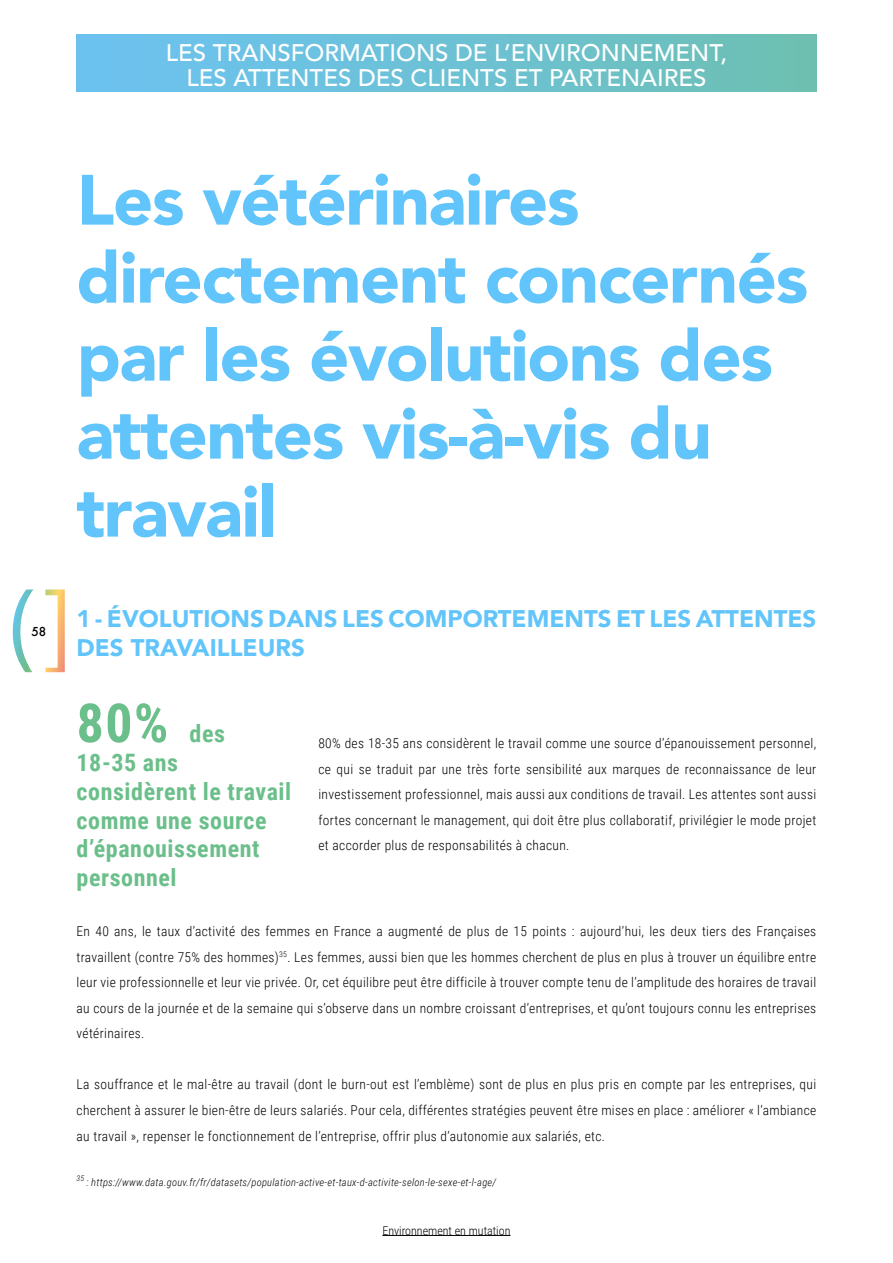
<style>
.page{position:relative;width:893px;height:1263px;background:#fff}
.page>*{position:absolute;margin:0;border:0;box-sizing:border-box;transform-origin:0 0}
.t1{font:900 70.35px/78px "Avenir";letter-spacing:-.02em;color:#61c4fa}
.t2{font:700 54px "Roboto Condensed";color:#6bbf8a}
.t3{font:500 24px/25.5px "Avenir";color:#fff;text-align:center}
.t4{font:700 24px/28.8px "Roboto Condensed";letter-spacing:.025em;color:#6bbf8a}
.t5{font:900 24px/28.8px "Avenir";color:#61c4fa}
.t6{font:300 13.5px/25.5px "Roboto Condensed";letter-spacing:.025em;color:#000;text-align:justify}
.t7{font:300 12px "Roboto Condensed";color:#000}
.t8{font:500 12px "Futura";color:#000}
.t9{font:italic 300 10.5px "Roboto Condensed";letter-spacing:.025em;color:#000}
</style>
<div class="page">
<hr style="left:382px;top:1235px;width:128px;height:1px;background:#000">
<svg style="left:13px;top:589px;width:20px;height:83px"></svg>
<svg style="left:45px;top:589px;width:20px;height:83px"></svg>
<div style="left:77px;top:34px;width:739px;height:58px;background:linear-gradient(to right,#6cc2f3,#6dc0b3)"></div>
<h3 class="t3" style="left:166px;top:38px;width:563px">LES TRANSFORMATIONS DE L’ENVIRONNEMENT,<br>LES ATTENTES DES CLIENTS ET PARTENAIRES</h3>
<p class="t8" style="left:31px;top:624px;width:16px">58</p>
<h1 class="t1" style="left:77px;top:159px;width:733px">Les vétérinaires directement concernés par les évolutions des attentes vis-à-vis du travail</h1>
<h3 class="t5" style="left:77px;top:603px;width:741px">1 - ÉVOLUTIONS DANS LES COMPORTEMENTS ET LES ATTENTES<br>DES TRAVAILLEURS</h3>
<h2 class="t2" style="left:77px;top:685px;width:93px">80%</h2>
<h3 class="t4" style="left:190px;top:718px;width:37px">des</h3>
<h3 class="t4" style="left:77px;top:747px;width:216px">18-35 ans considèrent le travail comme une source d’épanouissement personnel</h3>
<p class="t6" style="left:318px;top:730px;width:499px">80% des 18-35 ans considèrent le travail comme une source d’épanouissement personnel, ce qui se traduit par une très forte sensibilité aux marques de reconnaissance de leur investissement professionnel, mais aussi aux conditions de travail. Les attentes sont aussi fortes concernant le management, qui doit être plus collaboratif, privilégier le mode projet et accorder plus de responsabilités à chacun.</p>
<p class="t6" style="left:77px;top:918px;width:741px">En 40 ans, le taux d’activité des femmes en France a augmenté de plus de 15 points : aujourd’hui, les deux tiers des Françaises travaillent (contre 75% des hommes)<sup>35</sup>. Les femmes, aussi bien que les hommes cherchent de plus en plus à trouver un équilibre entre leur vie professionnelle et leur vie privée. Or, cet équilibre peut être difficile à trouver compte tenu de l’amplitude des horaires de travail au cours de la journée et de la semaine qui s’observe dans un nombre croissant d’entreprises, et qu’ont toujours connu les entreprises vétérinaires.</p>
<p class="t6" style="left:77px;top:1071px;width:741px">La souffrance et le mal-être au travail (dont le burn-out est l’emblème) sont de plus en plus pris en compte par les entreprises, qui cherchent à assurer le bien-être de leurs salariés. Pour cela, différentes stratégies peuvent être mises en place : améliorer « l’ambiance au travail », repenser le fonctionnement de l’entreprise, offrir plus d’autonomie aux salariés, etc.</p>
<p class="t9" style="left:76px;top:1175px;width:421px"><sup>35</sup> : https://www.data.gouv.fr/fr/datasets/population-active-et-taux-d-activite-selon-le-sexe-et-l-age/</p>
<p class="t7" style="left:382px;top:1222px;width:130px">Environnement en mutation</p>
</div>
